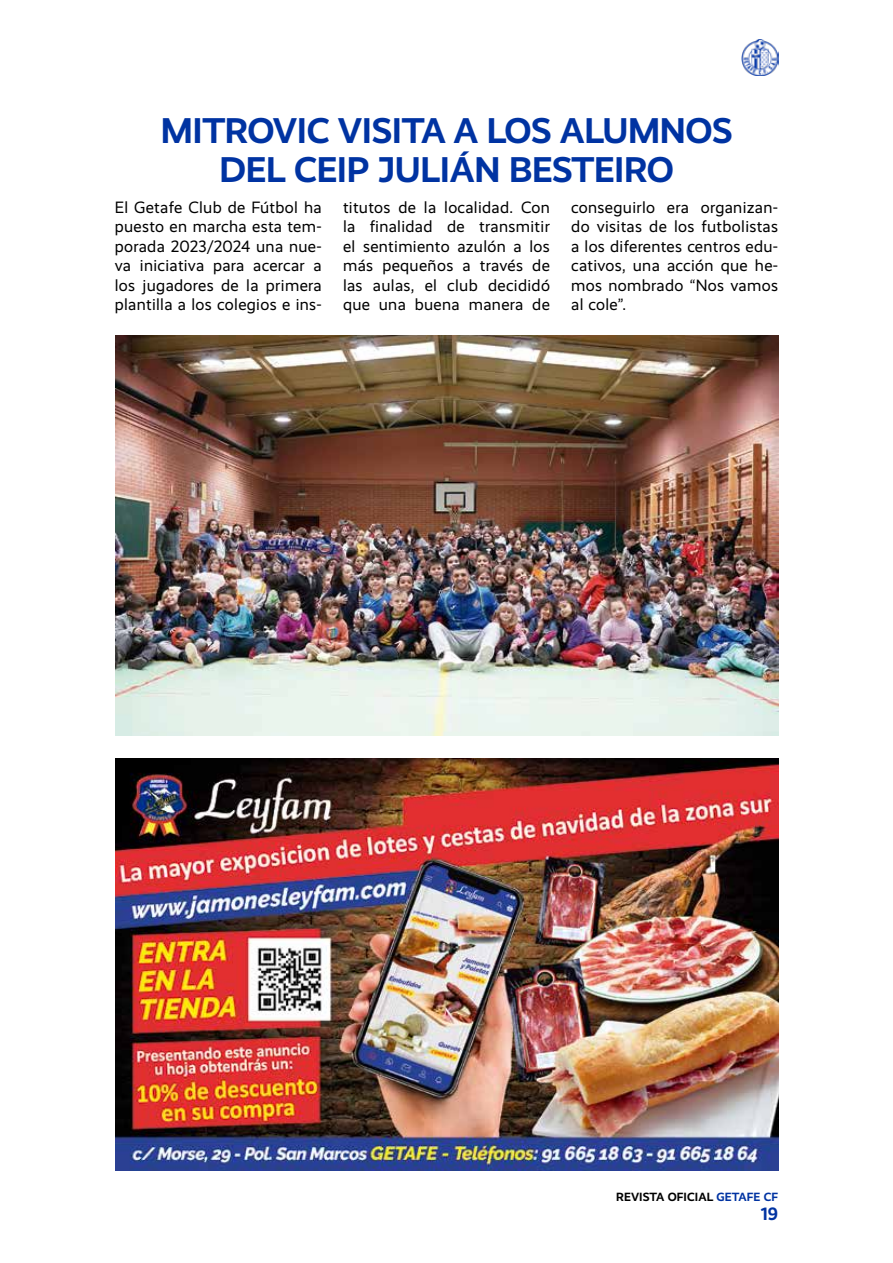
<style>
.page{position:relative;width:893px;height:1263px;background:#fff}
.page>*{position:absolute;margin:0;border:0;box-sizing:border-box;transform-origin:0 0}
.t1{font:700 36px/39px "Realist";letter-spacing:-.01em;color:#0033a2;text-align:center}
.t2{font:700 18px "Realist";color:#0033a2}
.t3{font:16.5px/19.5px "Realist";letter-spacing:.02em;color:#000;text-align:justify}
.t4{font:700 12px "Realist";letter-spacing:.01em;color:#000}
.s1{color:#0033a2}
</style>
<div class="page">
<img style="left:742px;top:39px;width:36px;height:37px">
<img style="left:115px;top:758px;width:663px;height:413px">
<img style="left:115px;top:336px;width:663px;height:400px">
<h1 class="t1" style="left:161px;top:111px;width:573px">MITROVIC VISITA A LOS ALUMNOS<br>DEL CEIP JULIÁN BESTEIRO</h1>
<p class="t3" style="left:115px;top:197px;width:208px">El Getafe Club de Fútbol ha puesto en marcha esta tem&shy;porada 2023/2024 una nue&shy;va iniciativa para acercar a los jugadores de la primera plantilla a los colegios e ins-</p>
<p class="t3" style="left:343px;top:197px;width:208px">titutos de la localidad. Con la finalidad de transmitir el sentimiento azulón a los más pequeños a través de las aulas, el club decididó que una buena manera de</p>
<p class="t3" style="left:571px;top:197px;width:208px">conseguirlo era organizan&shy;do visitas de los futbolistas a los diferentes centros edu&shy;cativos, una acción que he&shy;mos nombrado “Nos vamos al cole”.</p>
<p class="t4" style="left:616px;top:1190px;width:163px">REVISTA OFICIAL <span class="s1">GETAFE CF</span></p>
<p class="t2" style="left:761px;top:1204px;width:19px">19</p>
</div>
